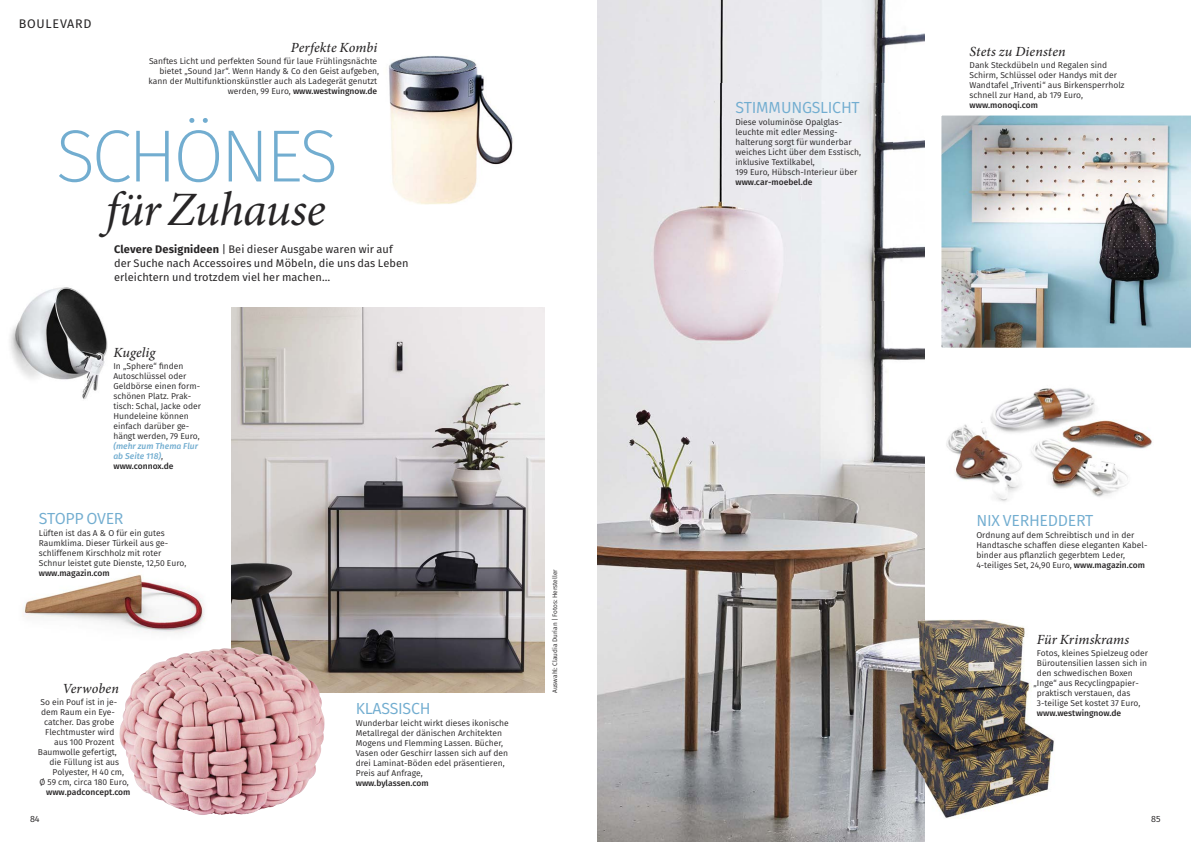
<style>
.page{position:relative;width:1191px;height:842px;background:#fff}
.page>*{position:absolute;margin:0;border:0;box-sizing:border-box;transform-origin:0 0}
.t1{font:200 74px "Fira Sans";letter-spacing:-.055em;color:#72add0}
.t2{font:italic 48px "Minion Pro";letter-spacing:-.015em;color:#272526}
.t3{font:16px "Fira Sans";letter-spacing:-.015em;color:#72add0}
.t4{font:italic 500 14px "Minion Pro";letter-spacing:.005em;color:#272526}
.t5{font:12.5px "Fira Sans";letter-spacing:.06em;color:#272526}
.t6{font:11px/14px "Fira Sans";letter-spacing:.005em;color:#272526}
.t7{font:9px "Fira Sans";color:#272526}
.t8{font:8.5px/10px "Fira Sans";color:#272526}
.t9{font:500 8.5px "Fira Sans";color:#272526}
.t10{font:italic 500 8.5px/10px "Fira Sans";color:#72add0}
.t11{font:6.5px "Fira Sans";color:#272526}
.s1{font-weight:500}
.s2{font-weight:700}
.s3{font-weight:400;font-style:normal;color:#272526}
.s4{font-style:normal;color:#272526}
</style>
<div class="page">
<img style="left:941px;top:115px;width:250px;height:233px">
<img style="left:23px;top:574px;width:182px;height:59px">
<img style="left:597px;top:0;width:327px;height:842px">
<img style="left:231px;top:308px;width:313px;height:385px">
<img style="left:946px;top:388px;width:206px;height:114px">
<img style="left:10px;top:287px;width:98px;height:112px">
<img style="left:706px;top:83px;width:186px;height:217px">
<img style="left:856px;top:620px;width:198px;height:198px">
<img style="left:389px;top:56px;width:124px;height:149px">
<img style="left:119px;top:647px;width:205px;height:168px">
<h3 class="t5" style="left:19px;top:18px;width:74px">BOULEVARD</h3>
<h3 class="t4" style="left:291px;top:39px;width:88px">Perfekte Kombi</h3>
<p class="t8" style="left:149px;top:57px;width:232px;text-align:right">Sanftes Licht und perfekten Sound für laue Frühlingsnächte bietet „Sound Jar“. Wenn Handy &amp; Co den Geist aufgeben, kann der Multifunktionskünstler auch als Ladegerät genutzt werden, 99 Euro, <span class="s1">www.westwingnow.de</span></p>
<h1 class="t1" style="left:56px;top:104px;width:284px">SCHÖNES</h1>
<h2 class="t2" style="left:106px;top:181px;width:221px">für Zuhause</h2>
<p class="t6" style="left:114px;top:243px;width:296px"><span class="s2">Clevere Designideen</span> | Bei dieser Ausgabe waren wir auf der Suche nach Accessoires und Möbeln, die uns das Leben erleichtern und trotzdem viel her machen…</p>
<h3 class="t4" style="left:113px;top:344px;width:43px">Kugelig</h3>
<p class="t8" style="left:113px;top:362px;width:89px">In „Sphere“ finden<br>Autoschlüssel oder<br>Geldbörse einen form&shy;schönen Platz. Prak&shy;tisch: Schal, Jacke oder<br>Hundeleine können einfach darüber ge&shy;hängt werden, 79 Euro,</p>
<p class="t10" style="left:113px;top:441px;width:86px">(mehr zum Thema Flur ab Seite 118)<span class="s3">, </span><span class="s4">www.connox.de</span></p>
<h3 class="t3" style="left:39px;top:512px;width:86px">STOPP OVER</h3>
<p class="t8" style="left:39px;top:529px;width:149px">Lüften ist das A &amp; O für ein gutes Raumklima. Dieser Türkeil aus ge&shy;schliffenem Kirschholz mit roter Schnur leistet gute Dienste, 12,50 Euro,</p>
<p class="t9" style="left:39px;top:570px;width:72px">www.magazin.com</p>
<h3 class="t4" style="left:62px;top:680px;width:58px">Verwoben</h3>
<p class="t8" style="left:40px;top:698px;width:78px">So ein Pouf ist in je-</p>
<p class="t8" style="left:41px;top:708px;width:75px">dem Raum ein Eye-</p>
<p class="t8" style="left:44px;top:718px;width:72px">catcher. Das grobe</p>
<p class="t8" style="left:45px;top:728px;width:71px">Flechtmuster wird</p>
<p class="t8" style="left:54px;top:738px;width:62px">aus 100 Prozent</p>
<p class="t8" style="left:38px;top:748px;width:80px">Baumwolle gefertigt,</p>
<p class="t8" style="left:49px;top:758px;width:71px">die Füllung ist aus</p>
<p class="t8" style="left:53px;top:768px;width:73px">Polyester, H 40 cm,</p>
<p class="t8" style="left:40px;top:778px;width:91px">Ø 59 cm, circa 180 Euro,</p>
<p class="t9" style="left:46px;top:789px;width:86px">www.padconcept.com</p>
<p class="t7" style="left:30px;top:815px;width:11px">84</p>
<h3 class="t3" style="left:356px;top:702px;width:76px">KLASSISCH</h3>
<p class="t8" style="left:356px;top:719px;width:154px">Wunderbar leicht wirkt dieses ikonische Metallregal der dänischen Architekten Mogens und Flemming Lassen. Bücher, Vasen oder Geschirr lassen sich auf den drei Laminat-Böden edel präsentieren, Preis auf Anfrage,</p>
<p class="t9" style="left:356px;top:780px;width:74px">www.bylassen.com</p>
<p class="t11" style="left:552px;top:693px;width:125px;rotate:-90deg">Auswahl: Claudia Durian | Fotos: Hersteller</p>
<h3 class="t3" style="left:735px;top:101px;width:126px">STIMMUNGSLICHT</h3>
<p class="t8" style="left:735px;top:118px;width:127px">Diese voluminöse Opalglas&shy;leuchte mit edler Messing - halterung sorgt für wunderbar weiches Licht über dem Esstisch, inklusive Textilkabel,<br>199 Euro, Hübsch-Interieur über</p>
<p class="t9" style="left:735px;top:179px;width:78px">www.car-moebel.de</p>
<h3 class="t4" style="left:969px;top:43px;width:98px">Stets zu Diensten</h3>
<p class="t8" style="left:969px;top:61px;width:156px">Dank Steckdübeln und Regalen sind Schirm, Schlüssel oder Handys mit der Wandtafel „Triventi“ aus Birkensperrholz schnell zur Hand, ab 179 Euro,</p>
<p class="t9" style="left:969px;top:101px;width:70px">www.monoqi.com</p>
<h3 class="t3" style="left:976px;top:514px;width:119px">NIX VERHEDDERT</h3>
<p class="t8" style="left:976px;top:530px;width:173px">Ordnung auf dem Schreibtisch und in der Handtasche schaffen diese eleganten Kabel&shy;binder aus pflanzlich gegerbtem Leder, 4-teiliges Set, 24,90 Euro, <span class="s1">www.magazin.com</span></p>
<h3 class="t4" style="left:1037px;top:631px;width:94px">Für Krimskrams</h3>
<p class="t8" style="left:1037px;top:648px;width:113px">Fotos, kleines Spielzeug oder</p>
<p class="t8" style="left:1037px;top:658px;width:112px">Büroutensilien lassen sich in</p>
<p class="t8" style="left:1037px;top:668px;width:97px">den schwedischen Boxen</p>
<p class="t8" style="left:1033px;top:678px;width:107px">„Inge“ aus Recyclingpapier-</p>
<p class="t8" style="left:1037px;top:688px;width:95px">praktisch verstauen, das</p>
<p class="t8" style="left:1037px;top:698px;width:105px">3-teilige Set kostet 37 Euro,</p>
<p class="t9" style="left:1037px;top:709px;width:86px">www.westwingnow.de</p>
<p class="t7" style="left:1151px;top:815px;width:11px">85</p>
</div>
